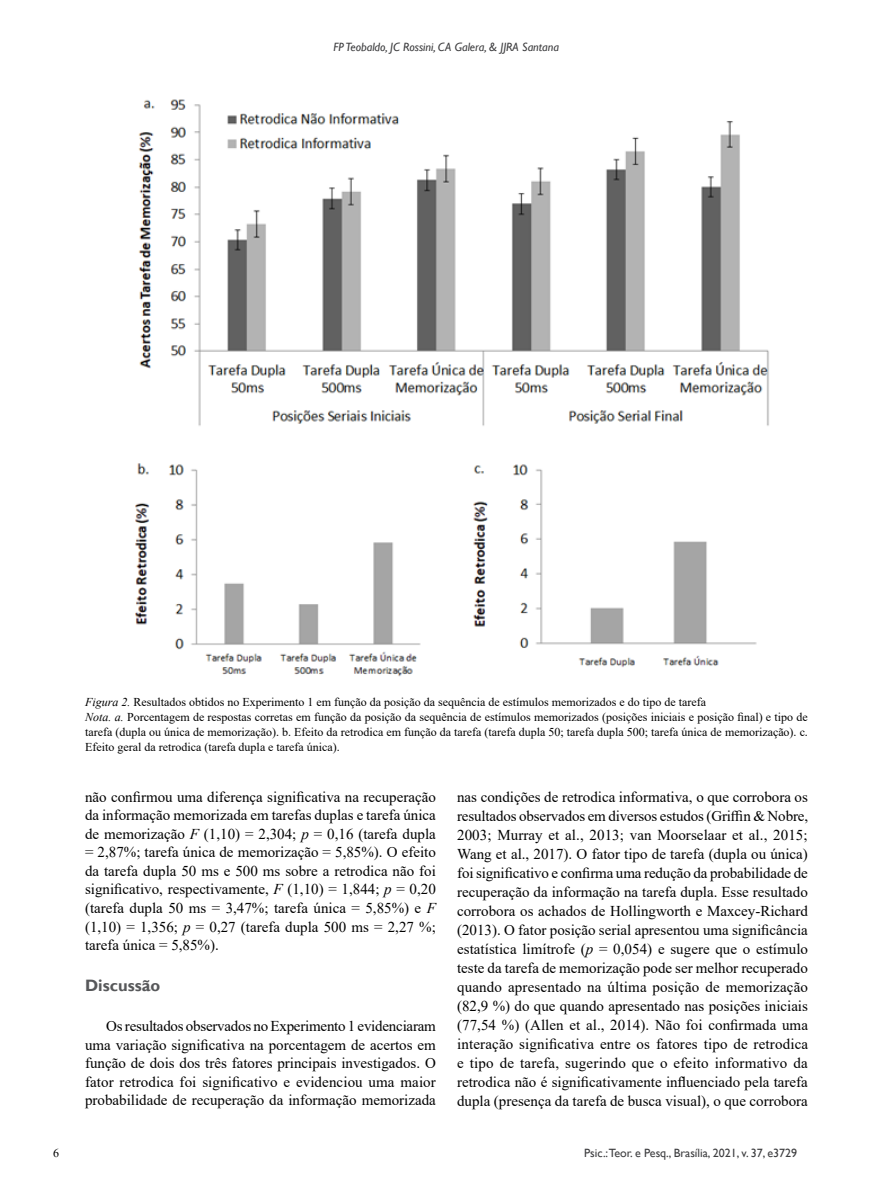
<style>
.page{position:relative;width:893px;height:1191px;background:#fff}
.page>*{position:absolute;margin:0;border:0;box-sizing:border-box;transform-origin:0 0}
.t1{font:700 16.5px "Gill Sans";color:#57585a}
.t2{font:15px/19px "Times New Roman";color:#000;text-align:justify}
.t3{font:12px/15px "Times New Roman";color:#000}
.t4{font:12px "Gill Sans";color:#3d3d3f}
.t5{font:italic 12px "Gill Sans";color:#3d3d3f}
.s1{font-style:italic}
</style>
<div class="page">
<img style="left:135px;top:99px;width:634px;height:578px">
<p class="t5" style="left:334px;top:40px;width:227px">FP Teobaldo, JC Rossini, CA Galera, &amp; JJRA Santana</p>
<p class="t3" style="left:85px;top:694px;width:724px"><span class="s1">Figura 2.</span> Resultados obtidos no Experimento 1 em função da posição da sequência de estímulos memorizados e do tipo de tarefa<br><span class="s1">Nota. a.</span> Porcentagem de respostas corretas em função da posição da sequência de estímulos memorizados (posições iniciais e posição final) e tipo de tarefa (dupla ou única de memorização). b. Efeito da retrodica em função da tarefa (tarefa dupla 50; tarefa dupla 500; tarefa única de memorização). c.<br>Efeito geral da retrodica (tarefa dupla e tarefa única).</p>
<p class="t2" style="left:85px;top:786px;width:352px;line-height:18.6px">não confirmou uma diferença significativa na recuperação da informação memorizada em tarefas duplas e tarefa única de memorização <span class="s1">F</span> (1,10) = 2,304; <span class="s1">p</span> = 0,16 (tarefa dupla = 2,87%; tarefa única de memorização = 5,85%). O efeito da tarefa dupla 50 ms e 500 ms sobre a retrodica não foi significativo, respectivamente, <span class="s1">F</span> (1,10) = 1,844; <span class="s1">p</span> = 0,20 (tarefa dupla 50 ms = 3,47%; tarefa única = 5,85%) e <span class="s1">F </span>(1,10) = 1,356; <span class="s1">p</span> = 0,27 (tarefa dupla 500 ms = 2,27 %; tarefa única = 5,85%).</p>
<p class="t1" style="left:85px;top:975px;width:77px">Discussão</p>
<p class="t2" style="left:85px;top:1016px;width:352px;line-height:18.6px;text-indent:21px">Os resultados observados no Experimento 1 evidenciaram uma variação significativa na porcentagem de acertos em função de dois dos três fatores principais investigados. O fator retrodica foi significativo e evidenciou uma maior probabilidade de recuperação da informação memorizada</p>
<p class="t2" style="left:457px;top:786px;width:353px">nas condições de retrodica informativa, o que corrobora os resultados observados em diversos estudos (Griffin &amp; Nobre, 2003; Murray et al., 2013; van Moorselaar et al., 2015; Wang et al., 2017). O fator tipo de tarefa (dupla ou única) foi significativo e confirma uma redução da probabilidade de recuperação da informação na tarefa dupla. Esse resultado corrobora os achados de Hollingworth e Maxcey-Richard (2013). O fator posição serial apresentou uma significância estatística limítrofe (<span class="s1">p</span> = 0,054) e sugere que o estímulo teste da tarefa de memorização pode ser melhor recuperado quando apresentado na última posição de memorização (82,9 %) do que quando apresentado nas posições iniciais (77,54 %) (Allen et al., 2014). Não foi confirmada uma interação significativa entre os fatores tipo de retrodica e tipo de tarefa, sugerindo que o efeito informativo da retrodica não é significativamente influenciado pela tarefa dupla (presença da tarefa de busca visual), o que corrobora</p>
<p class="t3" style="left:53px;top:1145px;width:7px">6</p>
<p class="t4" style="left:584px;top:1146px;width:215px">Psic.:Teor. e Pesq., Brasília, 2021, v. 37, e3729</p>
</div>
